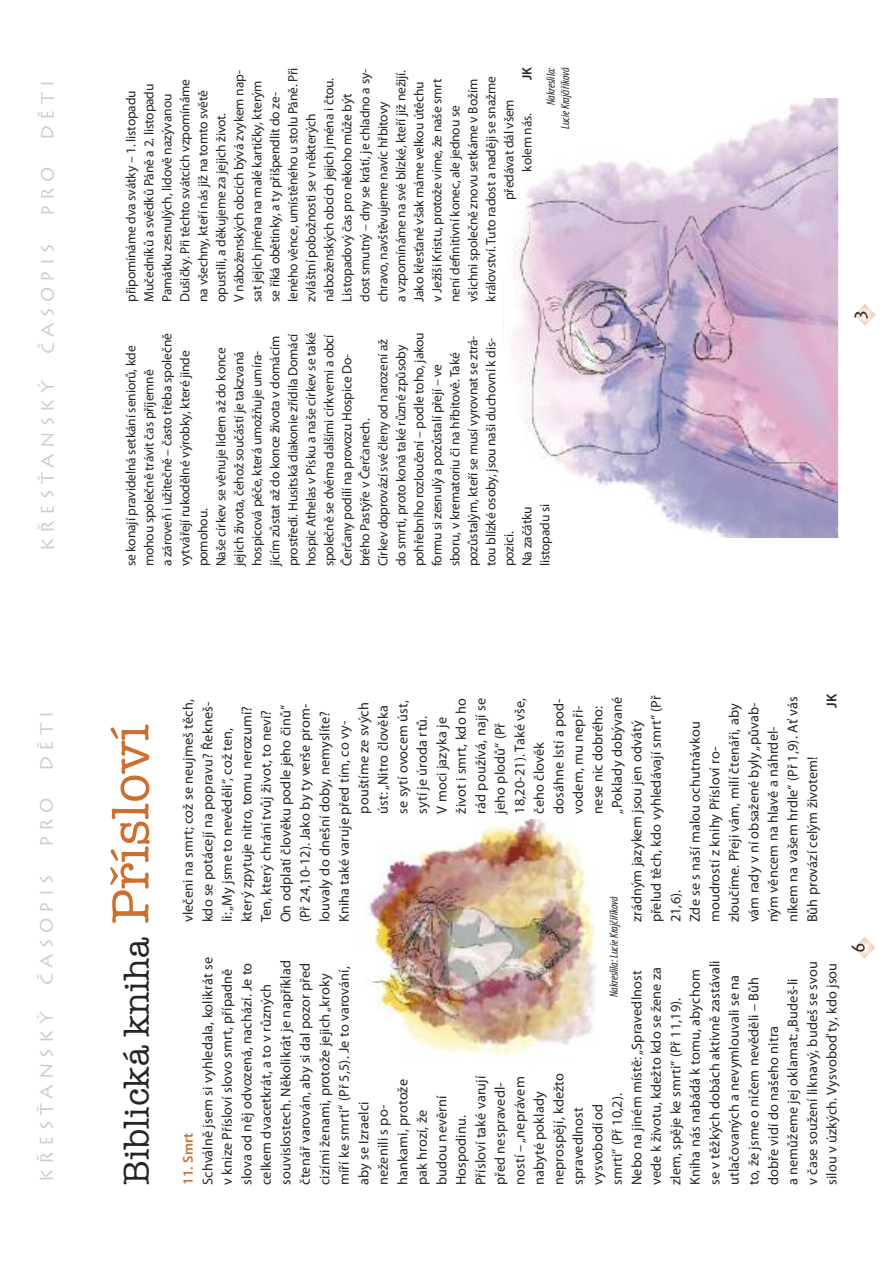
<style>
.page{position:relative;width:893px;height:1263px;background:#fff}
.page>*{position:absolute;margin:0;border:0;box-sizing:border-box;transform-origin:0 0}
.t1{font:36px "American Typewriter";color:#272627}
.t2{font:18px "Lithos Pro";letter-spacing:.3em;color:#cdcdcd}
.t3{font:18px "Lithos Pro";color:#272627}
.t4{font:14.25px/19.5px "Myriad Pro";letter-spacing:.01em;color:#272627}
.t5{font:600 14.25px "Myriad Pro";letter-spacing:.01em;color:#cd6f2f}
.t6{font:600 14.25px "Myriad Pro";color:#272627}
.t7{font:13.5px/18px "Myriad Pro";letter-spacing:-.01em;color:#272627}
.t8{font:600 13.5px "Myriad Pro";color:#272627}
.t9{font:italic condensed 12px/14.4px "Myriad Pro";color:#272627;text-align:right}
.s1{font-size:54px;color:#cd6f2f}
</style>
<div class="page">
<svg style="left:854px;top:937px;width:21px;height:21px"></svg>
<svg style="left:854px;top:304px;width:21px;height:21px"></svg>
<img style="left:365px;top:820px;width:231px;height:238px">
<img style="left:503px;top:98px;width:335px;height:440px">
<p class="t2" style="left:37px;top:140px;width:61px;rotate:-90deg">DĚTI</p>
<p class="t2" style="left:37px;top:216px;width:51px;rotate:-90deg">PRO</p>
<p class="t2" style="left:37px;top:354px;width:112px;rotate:-90deg">ČASOPIS</p>
<p class="t2" style="left:37px;top:551px;width:172px;rotate:-90deg">KŘESŤANSKÝ</p>
<p class="t2" style="left:36px;top:771px;width:61px;rotate:-90deg">DĚTI</p>
<p class="t2" style="left:36px;top:847px;width:51px;rotate:-90deg">PRO</p>
<p class="t2" style="left:36px;top:985px;width:112px;rotate:-90deg">ČASOPIS</p>
<p class="t2" style="left:36px;top:1182px;width:172px;rotate:-90deg">KŘESŤANSKÝ</p>
<p class="t8" style="left:522px;top:80px;width:15px;rotate:-90deg">JK</p>
<p class="t7" style="left:285px;top:302px;width:236px;rotate:-90deg">leného věnce, umístěného u stolu Páně. Při</p>
<p class="t7" style="left:357px;top:302px;width:235px;rotate:-90deg">dost smutný – dny se krátí, je chladno a sy-</p>
<p class="t7" style="left:393px;top:302px;width:234px;rotate:-90deg">a vzpomínáme na své blízké, kteří již nežijí.</p>
<p class="t7" style="left:231px;top:302px;width:233px;rotate:-90deg">V náboženských obcích bývá zvykem nap-</p>
<p class="t7" style="left:249px;top:302px;width:223px;rotate:-90deg">sat jejich jména na malé kartičky, kterým</p>
<p class="t7" style="left:267px;top:302px;width:212px;rotate:-90deg">se říká obětinky, a ty přišpendlit do ze-</p>
<p class="t7" style="left:465px;top:302px;width:224px;rotate:-90deg">všichni společně znovu setkáme v Božím</p>
<p class="t7" style="left:483px;top:302px;width:227px;rotate:-90deg">království. Tuto radost a naději se snažme</p>
<p class="t7" style="left:321px;top:302px;width:226px;rotate:-90deg">náboženských obcích jejich jména i čtou.</p>
<p class="t7" style="left:411px;top:302px;width:222px;rotate:-90deg">Jako křesťané však máme velkou útěchu</p>
<p class="t7" style="left:429px;top:302px;width:225px;rotate:-90deg">v Ježíši Kristu, protože víme, že naše smrt</p>
<p class="t7" style="left:177px;top:302px;width:224px;rotate:-90deg">Dušičky. Při těchto svátcích vzpomínáme</p>
<p class="t7" style="left:195px;top:302px;width:213px;rotate:-90deg">na všechny, kteří nás již na tomto světě</p>
<p class="t7" style="left:123px;top:302px;width:213px;rotate:-90deg">připomínáme dva svátky – 1. listopadu</p>
<p class="t7" style="left:141px;top:302px;width:220px;rotate:-90deg">Mučedníků a svědků Páně a 2. listopadu</p>
<p class="t7" style="left:159px;top:302px;width:210px;rotate:-90deg">Památku zesnulých, lidově nazývanou</p>
<p class="t7" style="left:339px;top:302px;width:210px;rotate:-90deg">Listopadový čas pro někoho může být</p>
<p class="t7" style="left:501px;top:200px;width:102px;rotate:-90deg">předávat dál všem</p>
<p class="t7" style="left:375px;top:302px;width:202px;rotate:-90deg">chravo, navštěvujeme navíc hřbitovy</p>
<p class="t7" style="left:447px;top:302px;width:198px;rotate:-90deg">není definitivní konec, ale jednou se</p>
<p class="t7" style="left:213px;top:302px;width:191px;rotate:-90deg">opustili, a děkujeme za jejich život.</p>
<p class="t7" style="left:519px;top:172px;width:60px;rotate:-90deg">kolem nás.</p>
<p class="t7" style="left:303px;top:302px;width:190px;rotate:-90deg">zvláštní pobožnosti se v některých</p>
<p class="t9" style="left:545px;top:129px;width:63px;rotate:-90deg">Nakreslila:<br>Lucie Krajčiříková</p>
<p class="t7" style="left:123px;top:566px;width:236px;rotate:-90deg">se konají pravidelná setkání seniorů, kde mohou společně trávit čas příjemně<br>a zároveň i užitečně – často třeba společně vytvářejí rukodělné výrobky, které jinde pomohou.<br>Naše církev se věnuje lidem až do konce jejich života, čehož součástí je takzvaná hospicová péče, která umožňuje umíra&shy;jícím zůstat až do konce života v domácím prostředí. Husitská diakonie zřídila Domácí hospic Athelas v Písku a naše církev se také společně se dvěma dalšími církvemi a obcí Čerčany podílí na provozu Hospice Do&shy;brého Pastýře v Čerčanech.<br>Církev doprovází své členy od narození až do smrti, proto koná také různé způsoby pohřebního rozloučení – podle toho, jakou formu si zesnulý a pozůstalí přejí – ve sboru, v krematoriu či na hřbitově. Také pozůstalým, kteří se musí vyrovnat se ztrá&shy;tou blízké osoby, jsou naši duchovní k dis&shy;pozici.<br>Na začátku<br>listopadu si</p>
<p class="t3" style="left:851px;top:321px;width:14px;rotate:-90deg">3</p>
<h1 class="t1" style="left:116px;top:1185px;width:462px;rotate:-90deg">Biblická kniha <span class="s1">Přísloví</span></h1>
<p class="t6" style="left:826px;top:708px;width:16px;rotate:-90deg">JK</p>
<p class="t4" style="left:648px;top:922px;width:228px;rotate:-90deg">přelud těch, kdo vyhledávají smrt“ (Př</p>
<p class="t4" style="left:784px;top:922px;width:227px;rotate:-90deg">níkem na vašem hrdle“ (Př 1,9). Ať vás</p>
<p class="t4" style="left:550px;top:814px;width:117px;rotate:-90deg">dosáhne lstí a pod-</p>
<p class="t4" style="left:570px;top:814px;width:110px;rotate:-90deg">vodem, mu nepři-</p>
<p class="t4" style="left:589px;top:814px;width:110px;rotate:-90deg">nese nic dobrého:</p>
<p class="t4" style="left:609px;top:814px;width:118px;rotate:-90deg">„Poklady dobývané</p>
<p class="t4" style="left:511px;top:814px;width:117px;rotate:-90deg">18,20-21). Také vše,</p>
<p class="t4" style="left:453px;top:814px;width:117px;rotate:-90deg">život i smrt, kdo ho</p>
<p class="t4" style="left:472px;top:814px;width:117px;rotate:-90deg">rád používá, nají se</p>
<p class="t4" style="left:180px;top:922px;width:225px;rotate:-90deg">vlečeni na smrt; což se neujmeš těch,</p>
<p class="t4" style="left:199px;top:922px;width:222px;rotate:-90deg">kdo se potácejí na popravu? Řekneš-</p>
<p class="t4" style="left:355px;top:814px;width:113px;rotate:-90deg">pouštíme ze svých</p>
<p class="t4" style="left:375px;top:814px;width:110px;rotate:-90deg">úst:„Nitro člověka</p>
<p class="t4" style="left:394px;top:814px;width:115px;rotate:-90deg">se sytí ovocem úst,</p>
<p class="t4" style="left:726px;top:922px;width:220px;rotate:-90deg">zloučíme. Přeji vám, milí čtenáři, aby</p>
<p class="t4" style="left:745px;top:922px;width:222px;rotate:-90deg">vám rady v ní obsažené byly„půvab-</p>
<p class="t4" style="left:238px;top:922px;width:218px;rotate:-90deg">který zpytuje nitro, tomu nerozumí?</p>
<p class="t4" style="left:258px;top:922px;width:214px;rotate:-90deg">Ten, který chrání tvůj život, to neví?</p>
<p class="t4" style="left:277px;top:922px;width:219px;rotate:-90deg">On odplatí člověku podle jeho činů“</p>
<p class="t4" style="left:297px;top:922px;width:220px;rotate:-90deg">(Př 24,10-12). Jako by ty verše prom-</p>
<p class="t4" style="left:316px;top:922px;width:213px;rotate:-90deg">louvaly do dnešní doby, nemyslíte?</p>
<p class="t4" style="left:336px;top:922px;width:203px;rotate:-90deg">Kniha také varuje před tím, co vy-</p>
<p class="t4" style="left:414px;top:814px;width:99px;rotate:-90deg">sytí je úroda rtů.</p>
<p class="t4" style="left:433px;top:814px;width:98px;rotate:-90deg">V moci jazyka je</p>
<p class="t4" style="left:628px;top:922px;width:203px;rotate:-90deg">zrádným jazykem jsou jen odvátý</p>
<p class="t4" style="left:687px;top:922px;width:202px;rotate:-90deg">Zde se s naší malou ochutnávkou</p>
<p class="t4" style="left:492px;top:814px;width:92px;rotate:-90deg">jeho plodů“ (Př</p>
<p class="t4" style="left:765px;top:922px;width:198px;rotate:-90deg">ným věncem na hlavě a náhrdel-</p>
<p class="t4" style="left:219px;top:922px;width:196px;rotate:-90deg">li:„My jsme to nevěděli“, což ten,</p>
<p class="t4" style="left:531px;top:814px;width:73px;rotate:-90deg">čeho člověk</p>
<p class="t4" style="left:706px;top:922px;width:177px;rotate:-90deg">moudrostí z knihy Přísloví ro-</p>
<p class="t4" style="left:804px;top:922px;width:167px;rotate:-90deg">Bůh provází celým životem!</p>
<p class="t4" style="left:667px;top:922px;width:34px;rotate:-90deg">21,6).</p>
<p class="t9" style="left:608px;top:997px;width:102px;rotate:-90deg">Nakreslila: Lucie Krajčiříková</p>
<p class="t4" style="left:199px;top:1185px;width:230px;rotate:-90deg">Schválně jsem si vyhledala, kolikrát se v knize Přísloví slovo smrt, případně slova od něj odvozená, nachází. Je to celkem dvacetkrát, a to v různých souvislostech. Několikrát je například čtenář varován, aby si dal pozor před cizími ženami, protože jejich„kroky míří ke smrti“ (Př 5,5). Je to varování, aby se Izraelci<br>neženili s po-<br>hankami, protože<br>pak hrozí, že<br>budou nevěrní<br>Hospodinu.<br>Přísloví také varují<br>před nespravedl-<br>ností –„neprávem<br>nabyté poklady<br>neprospějí, kdežto<br>spravedlnost<br>vysvobodí od<br>smrti“ (Př 10,2).<br>Nebo na jiném místě:„Spravedlnost vede k životu, kdežto kdo se žene za zlem, spěje ke smrti“ (Př 11,19).<br>Kniha nás nabádá k tomu, abychom se v těžkých dobách aktivně zastávali utlačovaných a nevymlouvali se na to, že jsme o ničem nevěděli – Bůh dobře vidí do našeho nitra<br>a nemůžeme jej oklamat:„Budeš-li<br>v čase soužení liknavý, budeš se svou silou v úzkých. Vysvoboď ty, kdo jsou</p>
<p class="t5" style="left:183px;top:1185px;width:54px;rotate:-90deg">11. Smrt</p>
<p class="t3" style="left:848px;top:954px;width:14px;rotate:-90deg">6</p>
</div>
